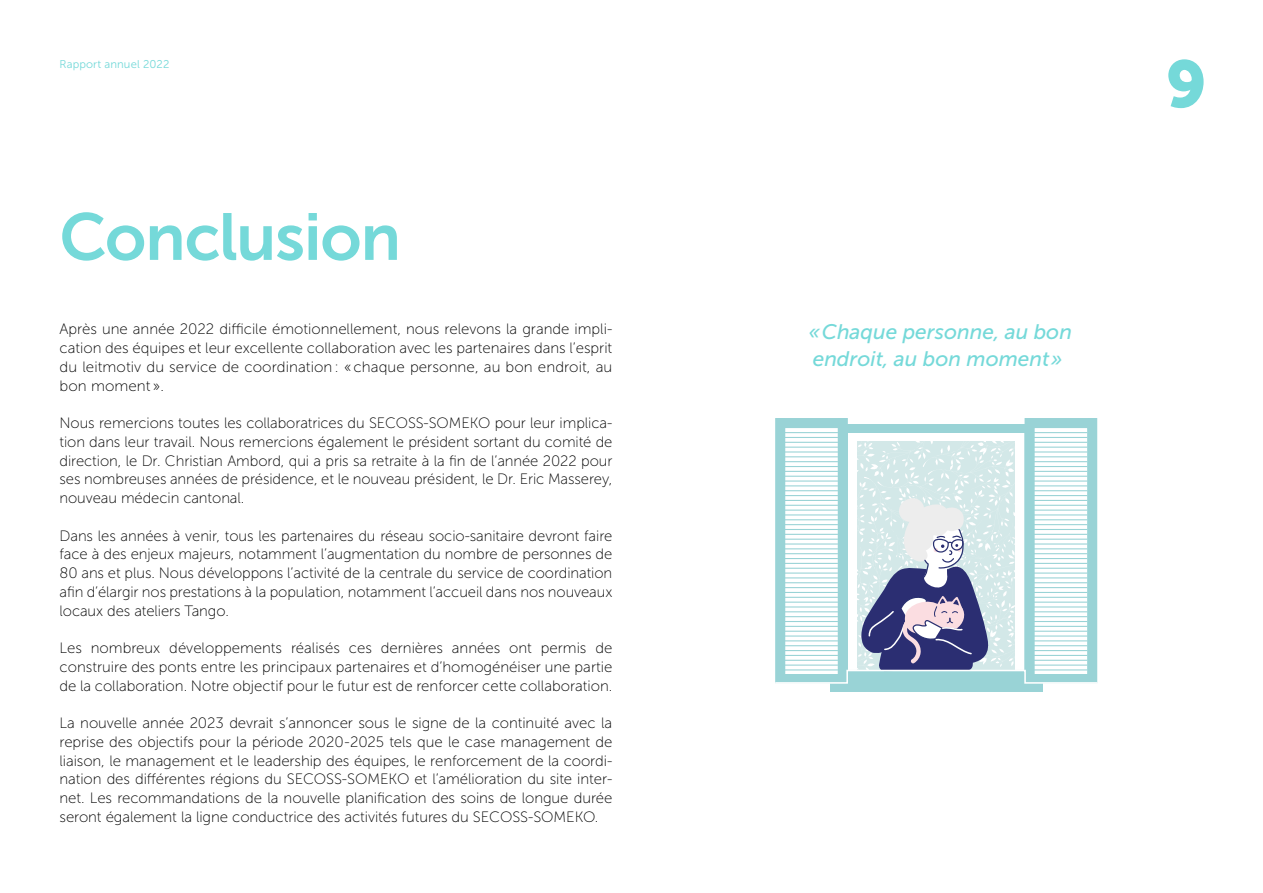
<style>
.page{position:relative;width:1263px;height:893px;background:#fff}
.page>*{position:absolute;margin:0;border:0;box-sizing:border-box;transform-origin:0 0}
.t1{font:66px "Museo Sans 700";letter-spacing:-.02em;color:#75d9d9}
.t2{font:66px "Museo Sans 900";color:#75d9d9}
.t3{font:italic 21px/26.8px "Museo Sans 500";color:#75d9d9}
.t4{font:15px/18.8px "Museo Sans 100";letter-spacing:-.005em;color:#000;text-align:justify}
.t5{font:11.25px "Museo Sans 300";letter-spacing:.01em;color:#75d9d9}
</style>
<div class="page">
<div style="left:830px;top:671px;width:212px;height:21px;background:#99d3d6"></div>
<svg style="left:786px;top:433px;width:51px;height:9px"></svg>
<svg style="left:1035px;top:433px;width:51px;height:9px"></svg>
<hr style="left:1034px;top:432px;width:53px;height:1px;background:#99d3d6">
<hr style="left:1034px;top:437px;width:53px;height:1px;background:#99d3d6">
<hr style="left:785px;top:432px;width:53px;height:1px;background:#99d3d6">
<hr style="left:785px;top:437px;width:53px;height:1px;background:#99d3d6">
<div style="left:776px;top:419px;width:9px;height:264px;background:#99d3d6"></div>
<div style="left:838px;top:419px;width:9px;height:264px;background:#99d3d6"></div>
<div style="left:781px;top:419px;width:63px;height:8px;background:#99d3d6"></div>
<div style="left:844px;top:424px;width:183px;height:9px;background:#99d3d6"></div>
<div style="left:1025px;top:419px;width:9px;height:264px;background:#99d3d6"></div>
<div style="left:1088px;top:419px;width:9px;height:264px;background:#99d3d6"></div>
<div style="left:1031px;top:419px;width:62px;height:8px;background:#99d3d6"></div>
<svg style="left:775px;top:442px;width:323px;height:242px"></svg>
<p class="t5" style="left:60px;top:58px;width:111px">Rapport annuel 2022</p>
<h1 class="t1" style="left:60px;top:200px;width:343px">Conclusion</h1>
<p class="t4" style="left:60px;top:320px;width:554px">Après une année 2022 difficile émotionnellement, nous relevons la grande impli&shy;cation des équipes et leur excellente collaboration avec les partenaires dans l’esprit du leitmotiv du service de coordination: «chaque personne, au bon endroit, au bon moment ».</p>
<p class="t4" style="left:60px;top:414px;width:554px">Nous remercions toutes les collaboratrices du SECOSS-SOMEKO pour leur implica&shy;tion dans leur travail. Nous remercions également le président sortant du comité de direction, le Dr. Christian Ambord, qui a pris sa retraite à la fin de l’année 2022 pour ses nombreuses années de présidence, et le nouveau président, le Dr. Eric Masserey, nouveau médecin cantonal.</p>
<p class="t4" style="left:60px;top:526px;width:554px">Dans les années à venir, tous les partenaires du réseau socio-sanitaire devront faire face à des enjeux majeurs, notamment l’augmentation du nombre de personnes de 80 ans et plus. Nous développons l’activité de la centrale du service de coordination afin d’élargir nos prestations à la population, notamment l’accueil dans nos nouveaux locaux des ateliers Tango.</p>
<p class="t4" style="left:60px;top:639px;width:554px">Les nombreux développements réalisés ces dernières années ont permis de construire des ponts entre les principaux partenaires et d’homogénéiser une partie de la collaboration. Notre objectif pour le futur est de renforcer cette collaboration.</p>
<p class="t4" style="left:60px;top:714px;width:554px">La nouvelle année 2023 devrait s’annoncer sous le signe de la continuité avec la reprise des objectifs pour la période 2020-2025 tels que le case management de liaison, le management et le leadership des équipes, le renforcement de la coordi&shy;nation des différentes régions du SECOSS-SOMEKO et l’amélioration du site inter&shy;net. Les recommandations de la nouvelle planification des soins de longue durée seront également la ligne conductrice des activités futures du SECOSS-SOMEKO.</p>
<h2 class="t3" style="left:809px;top:318px;width:265px">« Chaque personne, au bon endroit, au bon moment »</h2>
<h1 class="t2" style="left:1166px;top:47px;width:42px">9</h1>
</div>
